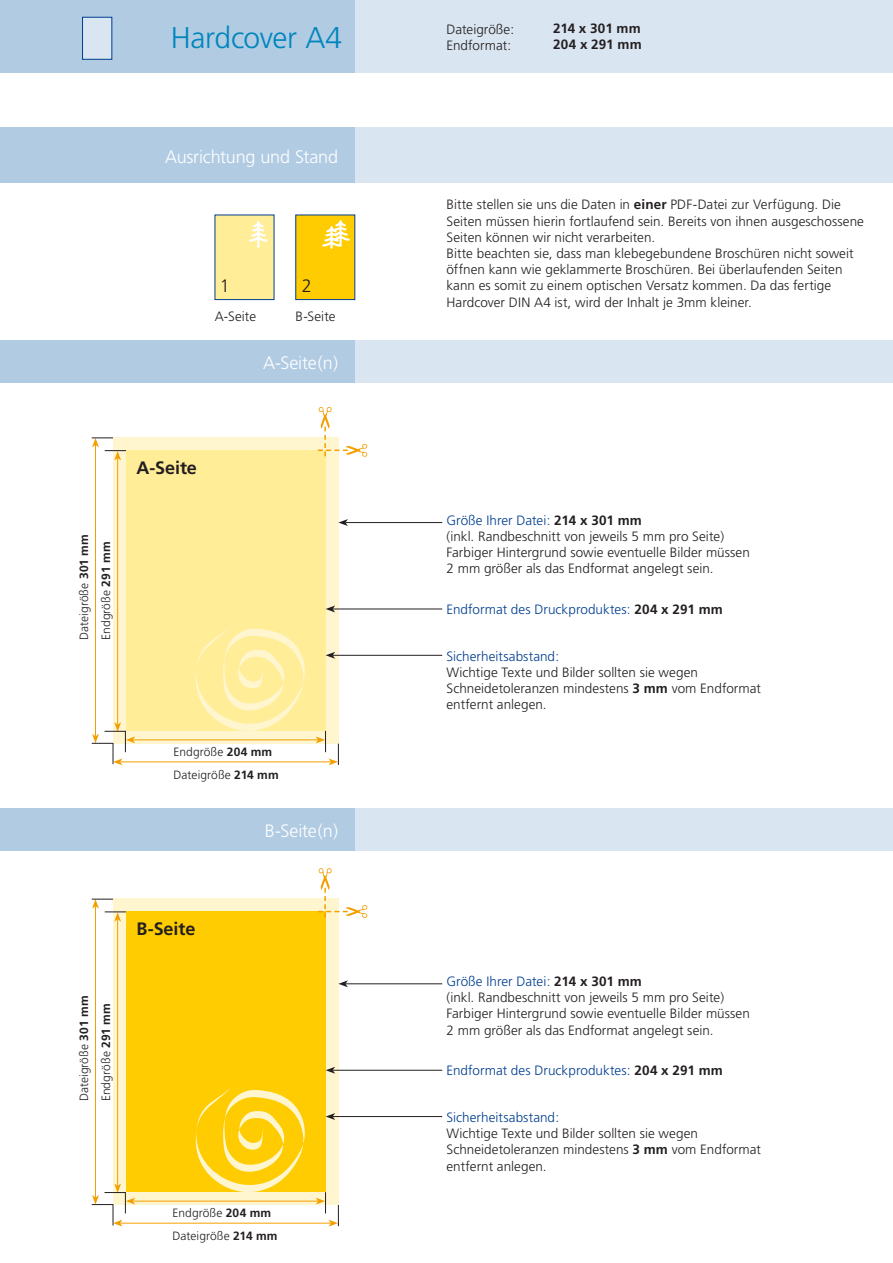
<style>
.page{position:relative;width:893px;height:1263px;background:#fff}
.page>*{position:absolute;margin:0;border:0;box-sizing:border-box;transform-origin:0 0}
.t1{font:300 30px "Frutiger";letter-spacing:-.015em;color:#0086bc}
.t2{font:300 18px "Frutiger";letter-spacing:-.015em;color:#fff}
.t3{font:700 18px "Frutiger";letter-spacing:-.005em;color:#231f20}
.t4{font:300 18px "Frutiger";color:#231f20}
.t5{font:300 13.5px/16.2px "Frutiger";letter-spacing:.005em;color:#231f20}
.t6{font:300 13.5px "Frutiger";letter-spacing:.005em;color:#003e90}
.t7{font:700 13.5px "Frutiger";letter-spacing:.01em;color:#231f20}
.t8{font:300 12px "Frutiger";letter-spacing:.005em;color:#231f20}
.s1{font-weight:700}
.s2{font-weight:700;color:#231f20}
</style>
<div class="page">
<div style="left:0;top:0;width:893px;height:72px;background:#d9e5f1"></div>
<div style="left:0;top:0;width:355px;height:72px;background:#b1cbe3"></div>
<div style="left:0;top:128px;width:893px;height:55px;background:#d9e5f1"></div>
<div style="left:0;top:128px;width:355px;height:55px;background:#b1cbe3"></div>
<div style="left:0;top:340px;width:893px;height:43px;background:#d9e5f1"></div>
<div style="left:0;top:340px;width:355px;height:43px;background:#b1cbe3"></div>
<div style="left:0;top:808px;width:893px;height:42px;background:#d9e5f1"></div>
<div style="left:0;top:808px;width:355px;height:42px;background:#b1cbe3"></div>
<div style="left:215px;top:215px;width:59px;height:85px;background:#ffed98"></div>
<svg style="left:249px;top:221px;width:19px;height:27px"></svg>
<div style="left:296px;top:215px;width:59px;height:85px;background:#fecc00"></div>
<svg style="left:322px;top:220px;width:28px;height:29px"></svg>
<div style="left:82px;top:17px;width:30px;height:43px;background:#d9e5f1;border:1px solid #003e90"></div>
<div style="left:113px;top:437px;width:225px;height:307px;background:#fff6cf"></div>
<div style="left:113px;top:899px;width:225px;height:306px;background:#fff6cf"></div>
<div style="left:126px;top:450px;width:200px;height:281px;background:#ffed98"></div>
<div style="left:126px;top:911px;width:200px;height:281px;background:#fecc00"></div>
<hr style="left:95px;top:445px;width:1px;height:291px;background:#f49f00">
<hr style="left:95px;top:906px;width:1px;height:291px;background:#f49f00">
<hr style="left:117px;top:458px;width:1px;height:266px;background:#f49f00">
<hr style="left:117px;top:919px;width:1px;height:267px;background:#f49f00">
<svg style="left:195px;top:627px;width:110px;height:104px"></svg>
<svg style="left:195px;top:1087px;width:110px;height:105px"></svg>
<svg style="left:92px;top:437px;width:34px;height:23px"></svg>
<svg style="left:92px;top:899px;width:34px;height:23px"></svg>
<svg style="left:318px;top:407px;width:49px;height:50px"></svg>
<svg style="left:318px;top:868px;width:49px;height:50px"></svg>
<hr style="left:133px;top:739px;width:185px;height:1px;background:#f49f00">
<hr style="left:133px;top:1201px;width:185px;height:1px;background:#f49f00">
<hr style="left:120px;top:761px;width:211px;height:1px;background:#f49f00">
<svg style="left:316px;top:731px;width:23px;height:34px"></svg>
<svg style="left:92px;top:722px;width:43px;height:43px"></svg>
<hr style="left:120px;top:1223px;width:211px;height:1px;background:#f49f00">
<svg style="left:316px;top:1192px;width:23px;height:34px"></svg>
<svg style="left:92px;top:1183px;width:43px;height:43px"></svg>
<hr style="left:345px;top:522px;width:97px;height:1px;background:#231f20">
<svg style="left:338px;top:519px;width:10px;height:7px"></svg>
<hr style="left:345px;top:983px;width:97px;height:1px;background:#231f20">
<svg style="left:338px;top:980px;width:10px;height:7px"></svg>
<hr style="left:333px;top:609px;width:109px;height:1px;background:#231f20">
<svg style="left:326px;top:605px;width:9px;height:7px"></svg>
<hr style="left:333px;top:1070px;width:109px;height:1px;background:#231f20">
<svg style="left:326px;top:1067px;width:9px;height:7px"></svg>
<hr style="left:333px;top:655px;width:109px;height:1px;background:#231f20">
<svg style="left:326px;top:652px;width:9px;height:7px"></svg>
<hr style="left:333px;top:1116px;width:109px;height:1px;background:#231f20">
<svg style="left:326px;top:1113px;width:9px;height:7px"></svg>
<p class="t1" style="left:171px;top:20px;width:173px">Hardcover A4</p>
<p class="t5" style="left:446px;top:21px;width:69px">Dateigröße:</p>
<p class="t5" style="left:446px;top:37px;width:66px">Endformat:</p>
<p class="t7" style="left:553px;top:21px;width:89px">214 x 301 mm</p>
<p class="t7" style="left:553px;top:37px;width:90px">204 x 291 mm</p>
<p class="t2" style="left:165px;top:146px;width:174px">Ausrichtung und Stand</p>
<p class="t4" style="left:220px;top:276px;width:12px">1</p>
<p class="t5" style="left:215px;top:309px;width:43px">A-Seite</p>
<p class="t4" style="left:302px;top:276px;width:12px">2</p>
<p class="t5" style="left:296px;top:309px;width:42px">B-Seite</p>
<p class="t2" style="left:263px;top:352px;width:76px">A-Seite(n)</p>
<p class="t3" style="left:136px;top:457px;width:62px">A-Seite</p>
<p class="t8" style="left:77px;top:640px;width:107px;rotate:-90deg">Dateigröße <span class="s1">301 mm</span></p>
<p class="t8" style="left:99px;top:640px;width:100px;rotate:-90deg">Endgröße <span class="s1">291 mm</span></p>
<p class="t8" style="left:174px;top:744px;width:100px">Endgröße <span class="s1">204 mm</span></p>
<p class="t8" style="left:174px;top:768px;width:107px">Dateigröße <span class="s1">214 mm</span></p>
<p class="t2" style="left:265px;top:820px;width:75px">B-Seite(n)</p>
<p class="t8" style="left:77px;top:1101px;width:107px;rotate:-90deg">Dateigröße <span class="s1">301 mm</span></p>
<p class="t8" style="left:99px;top:1101px;width:100px;rotate:-90deg">Endgröße <span class="s1">291 mm</span></p>
<p class="t3" style="left:136px;top:918px;width:61px">B-Seite</p>
<p class="t8" style="left:173px;top:1206px;width:100px">Endgröße <span class="s1">204 mm</span></p>
<p class="t8" style="left:173px;top:1229px;width:107px">Dateigröße <span class="s1">214 mm</span></p>
<p class="t5" style="left:446px;top:197px;width:419px">Bitte stellen sie uns die Daten in <span class="s1">einer</span> PDF-Datei zur Verfügung. Die<br>Seiten müssen hierin fortlaufend sein. Bereits von ihnen ausgeschossene<br>Seiten können wir nicht verarbeiten.</p>
<p class="t5" style="left:446px;top:245px;width:409px">Bitte beachten sie, dass man klebegebundene Broschüren nicht soweit öffnen kann wie geklammerte Broschüren. Bei überlaufenden Seiten kann es somit zu einem optischen Versatz kommen. Da das fertige Hardcover DIN A4 ist, wird der Inhalt je 3mm kleiner.</p>
<p class="t6" style="left:446px;top:512px;width:197px">Größe Ihrer Datei: <span class="s2">214 x 301 mm</span></p>
<p class="t5" style="left:446px;top:528px;width:279px">(inkl. Randbeschnitt von jeweils 5 mm pro Seite)</p>
<p class="t5" style="left:446px;top:544px;width:305px">Farbiger Hintergrund sowie eventuelle Bilder müssen<br>2 mm größer als das Endformat angelegt sein.</p>
<p class="t6" style="left:446px;top:602px;width:278px">Endformat des Druckproduktes: <span class="s2">204 x 291 mm</span></p>
<p class="t6" style="left:446px;top:648px;width:114px">Sicherheitsabstand:</p>
<p class="t5" style="left:446px;top:664px;width:253px">Wichtige Texte und Bilder sollten sie wegen</p>
<p class="t5" style="left:446px;top:680px;width:316px">Schneidetoleranzen mindestens <span class="s1">3 mm</span> vom Endformat</p>
<p class="t5" style="left:446px;top:697px;width:102px">entfernt anlegen.</p>
<p class="t6" style="left:446px;top:974px;width:197px">Größe Ihrer Datei: <span class="s2">214 x 301 mm</span></p>
<p class="t5" style="left:446px;top:989px;width:279px">(inkl. Randbeschnitt von jeweils 5 mm pro Seite)</p>
<p class="t5" style="left:446px;top:1006px;width:305px">Farbiger Hintergrund sowie eventuelle Bilder müssen<br>2 mm größer als das Endformat angelegt sein.</p>
<p class="t6" style="left:446px;top:1063px;width:278px">Endformat des Druckproduktes: <span class="s2">204 x 291 mm</span></p>
<p class="t6" style="left:446px;top:1109px;width:114px">Sicherheitsabstand:</p>
<p class="t5" style="left:446px;top:1125px;width:253px">Wichtige Texte und Bilder sollten sie wegen</p>
<p class="t5" style="left:446px;top:1142px;width:316px">Schneidetoleranzen mindestens <span class="s1">3 mm</span> vom Endformat</p>
<p class="t5" style="left:446px;top:1158px;width:102px">entfernt anlegen.</p>
</div>
